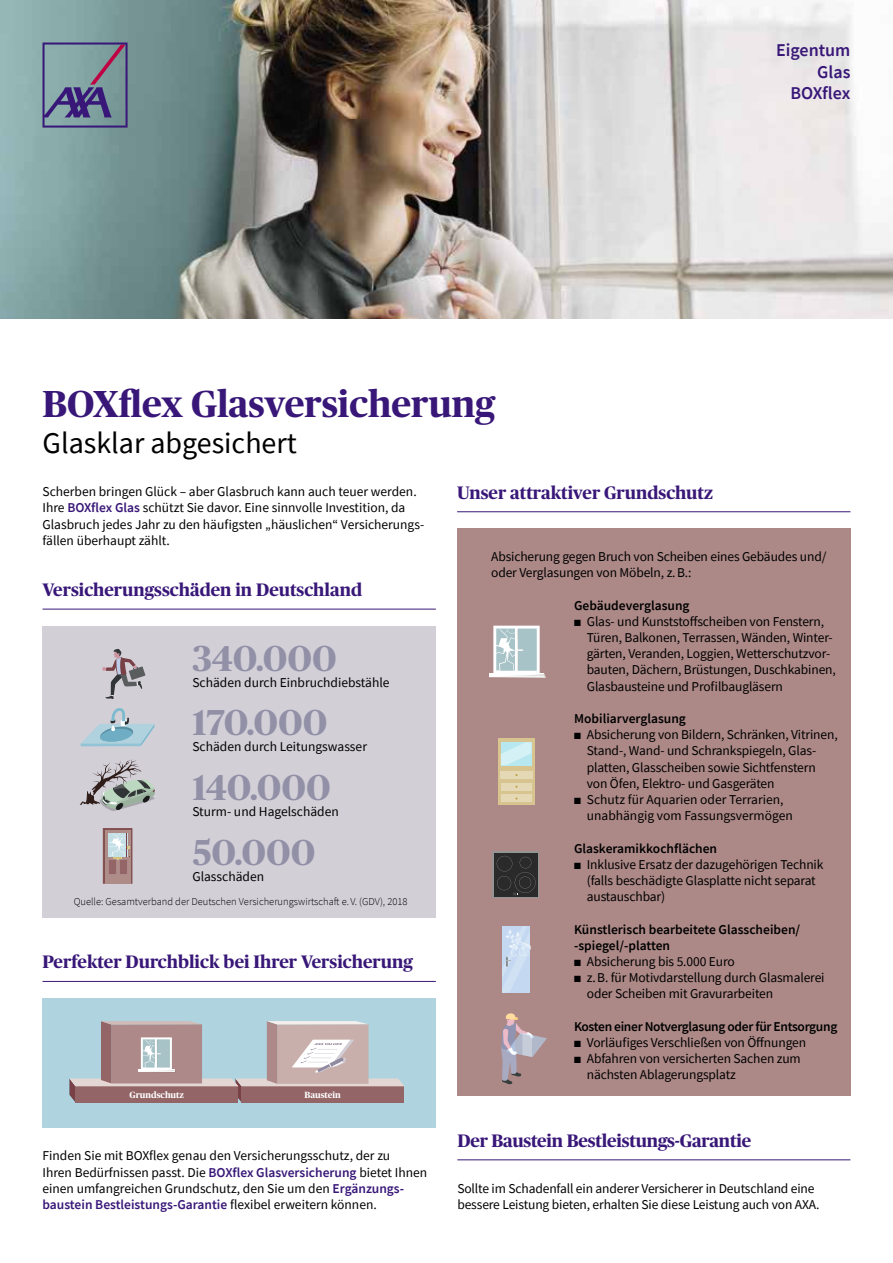
<style>
.page{position:relative;width:893px;height:1263px;background:#fff}
.page>*{position:absolute;margin:0;border:0;box-sizing:border-box;transform-origin:0 0}
.t1{font:700 37.5px "Publico";color:#381778}
.t2{font:700 36px/64.8px "Publico";color:#9290a7}
.t3{font:30px "Source Sans Pro";color:#000}
.t4{font:700 18px "Publico";color:#381778}
.t5{font:600 18px/21.6px "Source Sans Pro";color:#381778;text-align:right}
.t6{font:13.5px/16.2px "Source Sans Pro";letter-spacing:-.01em;color:#000}
.t7{font:600 13.5px/16.2px "Source Sans Pro";color:#000}
.t8{font:600 13.5px "Source Sans Pro";letter-spacing:-.025em;color:#000}
.t9{font:300 10.5px "Source Sans Pro";color:#000}
.t10{font:700 9px "Publico";color:#fff}
.s1{font-weight:600;color:#381778}
</style>
<div class="page">
<img style="left:0;top:0;width:893px;height:319px">
<div style="left:457px;top:529px;width:393px;height:567px;background:#ac8987"></div>
<svg style="left:43px;top:43px;width:85px;height:85px;background:#738096"></svg>
<hr style="left:457px;top:511px;width:393px;height:1px;background:#381778">
<div style="left:43px;top:626px;width:393px;height:291px;background:#d2cfd7"></div>
<svg style="left:102px;top:649px;width:43px;height:50px"></svg>
<div style="left:103px;top:828px;width:29px;height:55px;border:1px solid #865456"></div>
<div style="left:105px;top:830px;width:25px;height:53px;background:#ae8c88"></div>
<svg style="left:126px;top:860px;width:1px;height:14px"></svg>
<div style="left:120px;top:860px;width:6px;height:14px;background:#936566"></div>
<svg style="left:115px;top:860px;width:1px;height:14px"></svg>
<div style="left:109px;top:860px;width:6px;height:14px;background:#936566"></div>
<svg style="left:81px;top:708px;width:73px;height:38px"></svg>
<svg style="left:80px;top:759px;width:75px;height:52px"></svg>
<svg style="left:108px;top:833px;width:22px;height:26px"></svg>
<hr style="left:43px;top:981px;width:393px;height:1px;background:#381778">
<hr style="left:43px;top:609px;width:393px;height:1px;background:#381778">
<hr style="left:457px;top:1159px;width:393px;height:1px;background:#381778">
<svg style="left:489px;top:626px;width:57px;height:52px"></svg>
<div style="left:498px;top:738px;width:36px;height:67px;background:#d7c48f"></div>
<div style="left:500px;top:771px;width:32px;height:8px;background:#e4d8b5"></div>
<div style="left:501px;top:783px;width:30px;height:8px;background:#e4d8b5"></div>
<div style="left:501px;top:794px;width:30px;height:8px;background:#e4d8b5"></div>
<svg style="left:501px;top:742px;width:30px;height:23px"></svg>
<div style="left:43px;top:998px;width:393px;height:130px;background:#afd3df"></div>
<svg style="left:70px;top:1021px;width:334px;height:81px"></svg>
<div style="left:493px;top:851px;width:46px;height:46px;background:linear-gradient(to bottom,#2a2a2a,#2a2a2a)"></div>
<div style="left:494px;top:853px;width:43px;height:43px;background:#2a2a2a"></div>
<svg style="left:497px;top:856px;width:38px;height:39px"></svg>
<svg style="left:502px;top:926px;width:28px;height:67px;background:#cadcf1"></svg>
<svg style="left:501px;top:1013px;width:46px;height:72px"></svg>
<h3 class="t5" style="left:776px;top:39px;width:76px">Eigentum<br>Glas<br>BOXflex</h3>
<h1 class="t1" style="left:43px;top:383px;width:454px">BOXflex Glasversicherung</h1>
<h3 class="t3" style="left:43px;top:424px;width:256px">Glasklar abgesichert</h3>
<p class="t6" style="left:43px;top:483px;width:376px">Scherben bringen Glück – aber Glasbruch kann auch teuer werden.</p>
<h3 class="t4" style="left:457px;top:482px;width:257px">Unser attraktiver Grundschutz</h3>
<p class="t6" style="left:43px;top:500px;width:383px">Ihre <span class="s1">BOXflex Glas</span> schützt Sie davor. Eine sinnvolle Investition, da<br>Glasbruch jedes Jahr zu den häufigsten „häuslichen“ Versicherungs&shy;fällen überhaupt zählt.</p>
<h3 class="t4" style="left:43px;top:580px;width:321px">Versicherungsschäden in Deutschland</h3>
<h2 class="t2" style="left:192px;top:626px;width:146px">340.000<br>170.000<br>140.000<br>50.000</h2>
<p class="t9" style="left:74px;top:895px;width:335px">Quelle: Gesamtverband der Deutschen Versicherungswirtschaft e. V. (GDV), 2018</p>
<p class="t6" style="left:192px;top:674px;width:199px">Schäden durch Einbruchdiebstähle</p>
<p class="t6" style="left:192px;top:738px;width:176px">Schäden durch Leitungswasser</p>
<p class="t6" style="left:192px;top:803px;width:148px">Sturm- und Hagelschäden</p>
<p class="t6" style="left:192px;top:868px;width:73px">Glasschäden</p>
<h3 class="t4" style="left:43px;top:952px;width:372px">Perfekter Durchblick bei Ihrer Versicherung</h3>
<p class="t10" style="left:114px;top:1089px;width:88px">Tierhalterhaftpflicht</p>
<p class="t10" style="left:130px;top:1089px;width:56px">Grundschutz</p>
<p class="t10" style="left:305px;top:1089px;width:38px">Baustein</p>
<p class="t6" style="left:43px;top:1148px;width:386px">Finden Sie mit BOXflex genau den Versicherungsschutz, der zu<br>Ihren Bedürfnissen passt. Die <span class="s1">BOXflex Glasversicherung</span> bietet Ihnen einen -umfangreichen Grundschutz, den Sie um den <span class="s1">Ergänzungs&shy;baustein Bestleistungs-Garantie</span> flexibel erweitern können.</p>
<p class="t6" style="left:491px;top:548px;width:337px">Absicherung gegen Bruch von Scheiben eines Gebäudes und/ oder Verglasungen von Möbeln, z.B.:</p>
<p class="t7" style="left:574px;top:597px;width:117px">Gebäudeverglasung</p>
<p class="t6" style="left:587px;top:613px;width:251px;text-indent:-13px">■ Glas- und Kunststoffscheiben von Fenstern, Türen, Balkonen, Terrassen, Wänden, Winter&shy;gärten, Veranden, Loggien, Wetterschutzvor&shy;bauten, Dächern, Brüstungen, Duschkabinen, Glasbausteine und Profilbaugläsern</p>
<p class="t7" style="left:574px;top:710px;width:113px">Mobiliarverglasung</p>
<p class="t6" style="left:587px;top:726px;width:252px;text-indent:-13px">■ Absicherung von Bildern, Schränken, Vitrinen, Stand-, Wand- und Schrankspiegeln, Glas&shy;platten, Glasscheiben sowie Sichtfenstern von Öfen, Elektro- und Gasgeräten</p>
<p class="t6" style="left:587px;top:791px;width:207px;text-indent:-13px">■ Schutz für Aquarien oder Terrarien, unabhängig vom Fassungsvermögen</p>
<p class="t7" style="left:574px;top:840px;width:145px">Glaskeramikkochflächen</p>
<p class="t6" style="left:587px;top:856px;width:238px;text-indent:-13px">■ Inklusive Ersatz der dazugehörigen Technik (falls beschädigte Glasplatte nicht separat austauschbar)</p>
<p class="t7" style="left:574px;top:921px;width:228px">Künstlerisch bearbeitete Glasscheiben/ -spiegel/-platten</p>
<p class="t6" style="left:574px;top:953px;width:162px">■ Absicherung bis 5.000 Euro</p>
<p class="t6" style="left:587px;top:969px;width:239px;text-indent:-13px">■ z.B. für Motivdarstellung durch Glasmalerei oder Scheiben mit Gravurarbeiten</p>
<p class="t8" style="left:574px;top:1017px;width:265px">Kosten einer Notverglasung oder für Entsorgung</p>
<p class="t6" style="left:574px;top:1034px;width:234px">■ Vorläufiges Verschließen von Öffnungen</p>
<p class="t6" style="left:587px;top:1050px;width:215px;text-indent:-13px">■ Abfahren von versicherten Sachen zum nächsten Ablagerungsplatz</p>
<h3 class="t4" style="left:457px;top:1130px;width:295px">Der Baustein Bestleistungs-Garantie</h3>
<p class="t6" style="left:457px;top:1180px;width:364px">Sollte im Schadenfall ein anderer Versicherer in Deutschland eine bessere Leistung bieten, erhalten Sie diese Leistung auch von AXA.</p>
</div>
